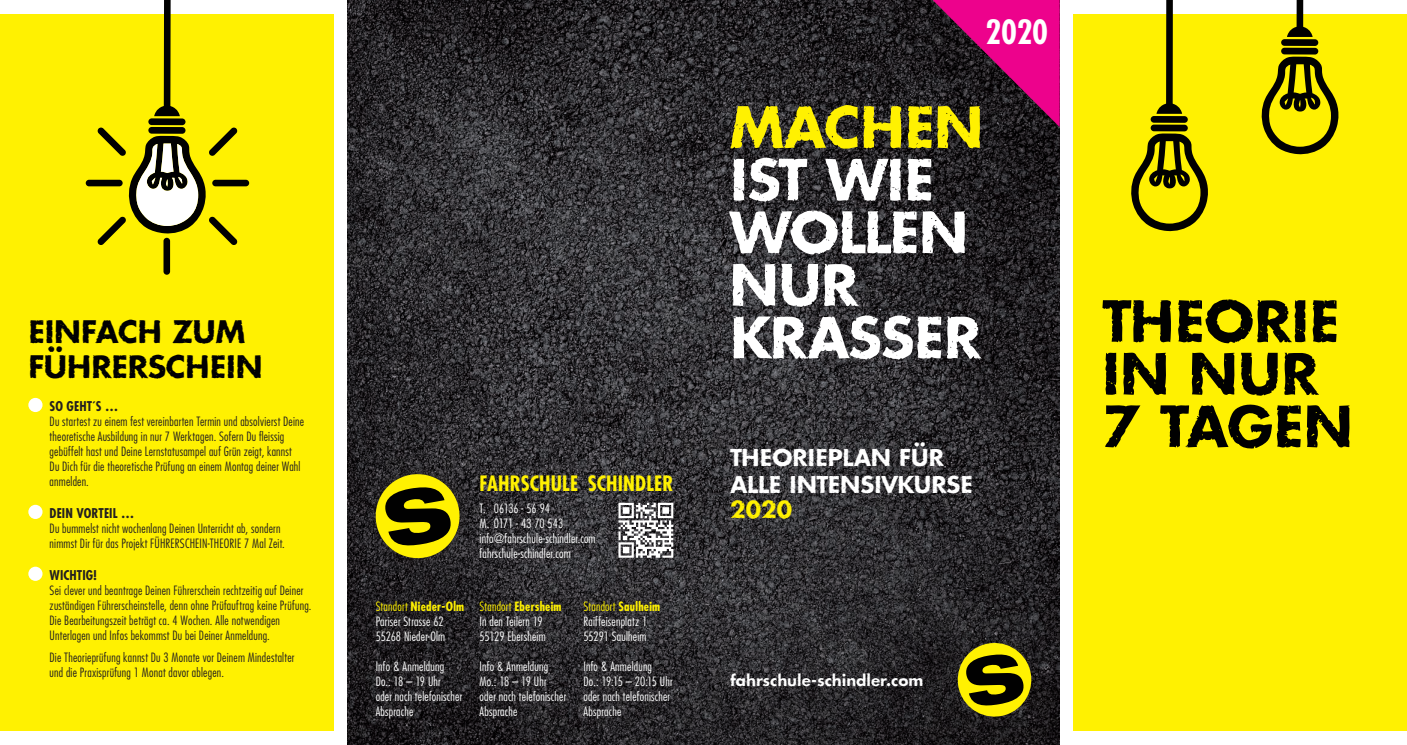
<style>
.page{position:relative;width:1407px;height:745px;background:#fff}
.page>*{position:absolute;margin:0;border:0;box-sizing:border-box;transform-origin:0 0}
.t1{font:700 55px/52.5px "Futur Rough";letter-spacing:-.015em;color:#fff}
.t2{font:700 55px/52.5px "Futur Rough";color:#010101}
.t3{font:700 55px "Futur Rough";color:#fff101}
.t4{font:700 condensed 32.5px "Futura";color:#fff}
.t5{font:700 30px/35px "Futur Rough";color:#010101}
.t6{font:700 22.5px/27.5px "Futur Rough";color:#fff}
.t7{font:700 22.5px "Futur Rough";color:#fff101}
.t8{font:700 condensed 20.62px "Futura";letter-spacing:.005em;color:#fff101}
.t9{font:700 15px "Futur Rough";color:#fff}
.t10{font:700 condensed 13.12px "Futura";letter-spacing:.01em;color:#231f20}
.t11{font:300 condensed 12.5px/15px "Futura";letter-spacing:.015em;color:#231f20}
.t12{font:300 condensed 12.5px/15px "Futura";letter-spacing:.015em;color:#fff}
.s1{color:#fff101}
.s2{font-weight:700;color:#fff101}
</style>
<div class="page">
<img style="left:347px;top:0;width:712px;height:744px">
<div style="left:1074px;top:14px;width:333px;height:716px;background:#fff101"></div>
<div style="left:0;top:14px;width:333px;height:716px;background:#fff101"></div>
<svg style="left:618px;top:502px;width:55px;height:55px"></svg>
<svg style="left:958px;top:642px;width:73px;height:74px;background:#797208"></svg>
<svg style="left:28px;top:397px;width:15px;height:15px"></svg>
<div style="left:28px;top:504px;width:15px;height:14px;background:#fff;border-radius:50%"></div>
<div style="left:28px;top:566px;width:15px;height:14px;background:#fff;border-radius:50%"></div>
<svg style="left:933px;top:0;width:126px;height:127px;background:#840f54"></svg>
<svg style="left:1131px;top:133px;width:77px;height:98px"></svg>
<div style="left:1150px;top:124px;width:38px;height:7px;background:#010101;border-radius:3px"></div>
<div style="left:1150px;top:116px;width:38px;height:7px;background:#010101;border-radius:3px"></div>
<svg style="left:1156px;top:0;width:26px;height:114px"></svg>
<svg style="left:1261px;top:57px;width:78px;height:98px"></svg>
<div style="left:1281px;top:48px;width:37px;height:6px;background:#010101;border-radius:3px"></div>
<div style="left:1281px;top:39px;width:37px;height:7px;background:#010101;border-radius:3px"></div>
<svg style="left:1287px;top:0;width:25px;height:37px"></svg>
<div style="left:163px;top:238px;width:7px;height:36px;background:#010101;border-radius:3px"></div>
<div style="left:148px;top:118px;width:37px;height:7px;background:#010101;border-radius:3px"></div>
<div style="left:212px;top:180px;width:37px;height:6px;background:#010101;border-radius:3px"></div>
<div style="left:86px;top:180px;width:37px;height:6px;background:#010101;border-radius:3px"></div>
<svg style="left:154px;top:0;width:26px;height:116px"></svg>
<svg style="left:97px;top:127px;width:140px;height:118px"></svg>
<div style="left:361px;top:586px;width:325px;height:145px;background:#231f20;opacity:.8"></div>
<div style="left:361px;top:459px;width:113px;height:113px;background:#231f20;opacity:.8"></div>
<svg style="left:376px;top:474px;width:83px;height:83px;background:#7c7509"></svg>
<h3 class="t5" style="left:28px;top:313px;width:236px">EINFACH ZUM<br>FÜHRERSCHEIN</h3>
<p class="t10" style="left:50px;top:397px;width:70px">SO GEHT´S …</p>
<p class="t11" style="left:50px;top:413px;width:256px">Du startest zu einem fest vereinbarten Termin und absolvierst Deine theoretische Ausbildung in nur 7 Werktagen. Sofern Du fleissig gebüffelt hast und Deine Lernstatusampel auf Grün zeigt, kannst Du Dich für die theoretische Prüfung an einem Montag deiner Wahl anmelden.</p>
<p class="t10" style="left:50px;top:504px;width:86px">DEIN VORTEIL …</p>
<p class="t11" style="left:50px;top:520px;width:237px">Du bummelst nicht wochenlang Deinen Unterricht ab, sondern nimmst Dir für das Projekt FÜHRERSCHEIN-THEORIE 7 Mal Zeit.</p>
<p class="t10" style="left:50px;top:566px;width:49px">WICHTIG!</p>
<p class="t11" style="left:50px;top:582px;width:263px">Sei clever und beantrage Deinen Führerschein rechtzeitig auf Deiner zuständigen Führerscheinstelle, denn ohne Prüfauftrag keine Prüfung.<br>Die Bearbeitungszeit beträgt ca. 4 Wochen. Alle notwendigen Unterlagen und Infos bekommst Du bei Deiner Anmeldung.</p>
<p class="t11" style="left:50px;top:649px;width:246px">Die Theorieprüfung kannst Du 3 Monate vor Deinem Mindestalter und die Praxisprüfung 1 Monat davor ablegen.</p>
<h3 class="t8" style="left:480px;top:469px;width:195px">FAHRSCHULE SCHINDLER</h3>
<p class="t12" style="left:480px;top:500px;width:117px">T. 06136 - 56 94<br>M. 0171 - 43 70 543 info@fahrschule-schindler.com fahrschule-schindler.com</p>
<p class="t12" style="left:376px;top:598px;width:90px"><span class="s1">Standort</span> <span class="s2">Nieder-Olm<br></span>Pariser Strasse 62<br>55268 Nieder-Olm</p>
<p class="t12" style="left:376px;top:658px;width:88px">Info &amp; Anmeldung<br>Do.: 18 – 19 Uhr<br>oder nach telefonischer<br>Absprache</p>
<p class="t12" style="left:480px;top:598px;width:83px"><span class="s1">Standort</span> <span class="s2">Ebersheim<br></span>In den Teilern 19<br>55129 Ebersheim</p>
<p class="t12" style="left:480px;top:658px;width:88px">Info &amp; Anmeldung<br>Mo.: 18 – 19 Uhr<br>oder nach telefonischer<br>Absprache</p>
<p class="t12" style="left:583px;top:598px;width:78px"><span class="s1">Standort</span> <span class="s2">Saulheim<br></span>Raiffeisenplatz 1<br>55291 Saulheim</p>
<p class="t12" style="left:583px;top:658px;width:91px">Info &amp; Anmeldung<br>Do.: 19:15 – 20:15 Uhr oder nach telefonischer<br>Absprache</p>
<h2 class="t4" style="left:985px;top:11px;width:64px">2020</h2>
<h1 class="t3" style="left:730px;top:88px;width:255px">MACHEN</h1>
<h1 class="t1" style="left:730px;top:152px;width:253px">IST WIE<br>WOLLEN<br>NUR<br>KRASSER</h1>
<h3 class="t6" style="left:730px;top:442px;width:244px">THEORIEPLAN FÜR<br>ALLE INTENSIVKURSE</h3>
<h3 class="t7" style="left:730px;top:493px;width:64px">2020</h3>
<h1 class="t2" style="left:1102px;top:293px;width:252px">THEORIE<br>IN NUR<br>7 TAGEN</h1>
<p class="t9" style="left:730px;top:669px;width:195px">fahrschule-schindler.com</p>
</div>
